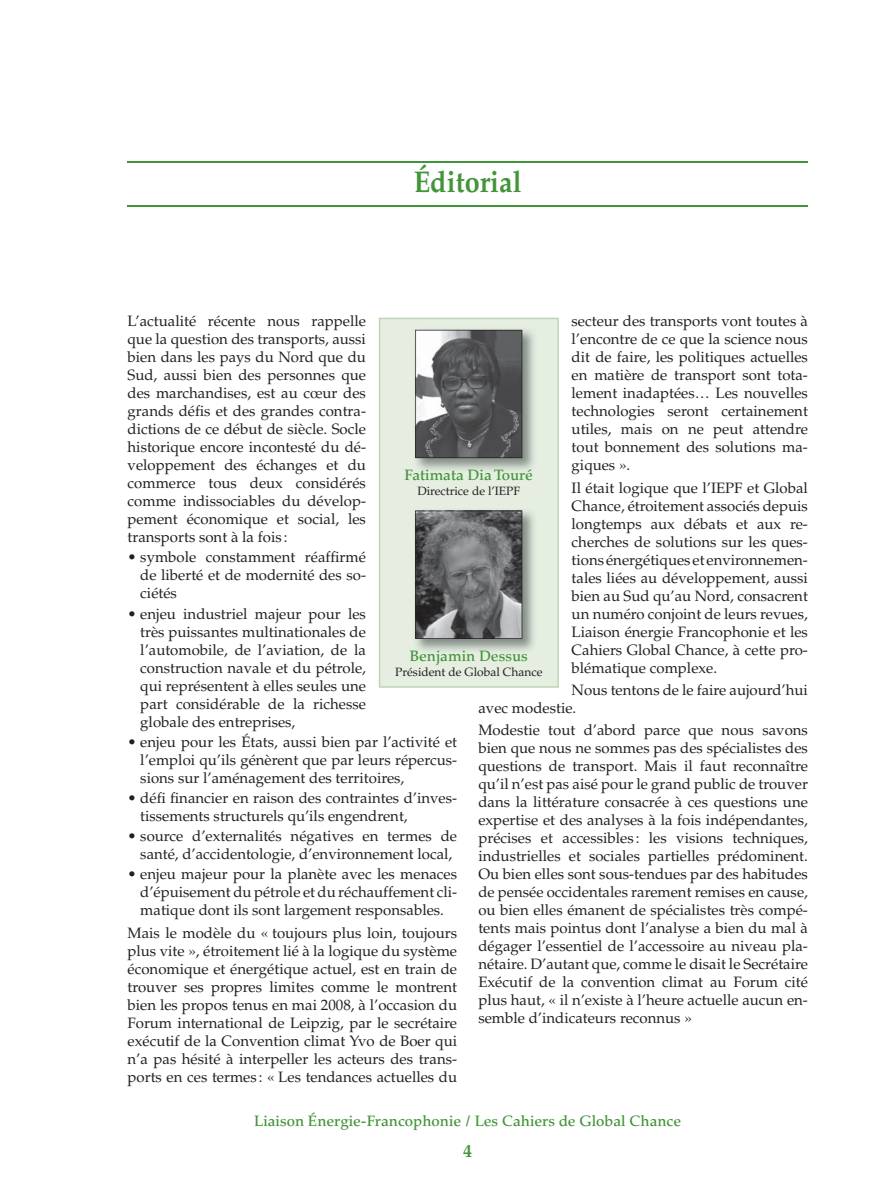
<style>
.page{position:relative;width:893px;height:1191px;background:#fff}
.page>*{position:absolute;margin:0;border:0;box-sizing:border-box;transform-origin:0 0}
.t1{font:700 30px "Palatino";color:#439539;scale:.9 1}
.t2{font:700 18px "Palatino";color:#439539}
.t3{font:15px/18px "Palatino";color:#231f20;text-align:justify}
.t4{font:500 15px "Palatino";color:#439539}
.t5{font:12px "Palatino";color:#231f20}
</style>
<div class="page">
<hr style="left:128px;top:161px;width:680px;height:1px;background:#439539">
<hr style="left:128px;top:205px;width:680px;height:1px;background:#439539">
<svg style="left:379px;top:318px;width:180px;height:369px;background:#abb1aa"></svg>
<p class="t1" style="left:414px;top:170px;width:121px">Éditorial</p>
<p class="t3" style="left:128px;top:314px;width:240px">L’actualité récente nous rappelle que la question des transports, aussi bien dans les pays du Nord que du Sud, aussi bien des personnes que des marchandises, est au cœur des grands défis et des grandes contra&shy;dictions de ce début de siècle. Socle historique encore incontesté du dé&shy;veloppement des échanges et du commerce tous deux considérés comme indissociables du dévelop&shy;pement économique et social, les transports sont à la fois :</p>
<p class="t3" style="left:140px;top:550px;width:227px;text-indent:-13px">• symbole constamment réaffirmé de liberté et de modernité des so&shy;ciétés</p>
<p class="t3" style="left:140px;top:606px;width:227px;text-indent:-13px">• enjeu industriel majeur pour les très puissantes multinationales de l’automobile, de l’aviation, de la construction navale et du pétrole, qui représentent à elles seules une part considérable de la richesse globale des entreprises,</p>
<p class="t3" style="left:140px;top:734px;width:318px;text-indent:-13px">• enjeu pour les États, aussi bien par l’activité et l’emploi qu’ils génèrent que par leurs répercus&shy;sions sur l’aménagement des territoires,</p>
<p class="t3" style="left:140px;top:790px;width:318px;text-indent:-13px">• défi financier en raison des contraintes d’inves&shy;tissements structurels qu’ils engendrent,</p>
<p class="t3" style="left:128px;top:828px;width:331px;text-align:center">• source d’externalités négatives en termes de santé, d’accidentologie, d’environnement local,</p>
<p class="t3" style="left:140px;top:867px;width:318px;text-indent:-13px">• enjeu majeur pour la planète avec les menaces d’épuisement du pétrole et du réchauffement cli&shy;matique dont ils sont largement res pon sables.</p>
<p class="t3" style="left:128px;top:925px;width:331px">Mais le modèle du « toujours plus loin, toujours plus vite », étroitement lié à la logique du système économique et énergétique actuel, est en train de trouver ses propres limites comme le montrent bien les propos tenus en mai 2008, à l’occasion du Forum international de Leipzig, par le secrétaire exécutif de la Convention climat Yvo de Boer qui n’a pas hésité à interpeller les acteurs des trans&shy;ports en ces termes : « Les tendances actuelles du</p>
<p class="t3" style="left:572px;top:314px;width:238px">secteur des transports vont toutes à l’encontre de ce que la science nous dit de faire, les politiques actuelles en matière de transport sont tota&shy;lement inadaptées… Les nouvelles technologies seront certainement utiles, mais on ne peut attendre tout bonnement des solutions ma&shy;giques ».</p>
<p class="t3" style="left:572px;top:480px;width:238px">Il était logique que l’IEPF et Global Chance, étroitement associés depuis longtemps aux débats et aux re&shy;cherches de solutions sur les ques&shy;tions énergétiques et environnemen&shy;tales liées au développement, aussi bien au Sud qu’au Nord, consacrent un numéro conjoint de leurs revues, Liaison énergie Francophonie et les Cahiers Global Chance, à cette pro&shy;blématique complexe.</p>
<p class="t3" style="left:478px;top:682px;width:331px;text-indent:93px">Nous tentons de le faire aujourd’hui avec modestie.</p>
<p class="t3" style="left:478px;top:722px;width:331px">Modestie tout d’abord parce que nous savons bien que nous ne sommes pas des spécialistes des questions de transport. Mais il faut reconnaître qu’il n’est pas aisé pour le grand public de trouver dans la littérature consacrée à ces questions une expertise et des analyses à la fois indépendantes, précises et accessibles : les visions techniques, industrielles et sociales partielles prédominent.<br>Ou bien elles sont sous-tendues par des ha bi tudes de pensée occidentales rarement remises en cause, ou bien elles émanent de spécialistes très compé&shy;tents mais pointus dont l’analyse a bien du mal à dégager l’essentiel de l’accessoire au niveau pla&shy;nétaire. D’autant que, comme le disait le Secrétaire Exécutif de la convention climat au Forum cité plus haut, « il n’existe à l’heure actuelle aucun en&shy;semble d’indicateurs reconnus »</p>
<p class="t4" style="left:405px;top:469px;width:130px">Fatimata Dia Touré</p>
<p class="t5" style="left:417px;top:486px;width:104px">Directrice de l’IEPF</p>
<p class="t4" style="left:410px;top:650px;width:120px">Benjamin Dessus</p>
<p class="t5" style="left:395px;top:667px;width:149px">Président de Global Chance</p>
<p class="t4" style="left:254px;top:1115px;width:429px">Liaison Énergie-Francophonie / Les Cahiers de Global Chance</p>
<p class="t2" style="left:463px;top:1144px;width:10px">4</p>
</div>
